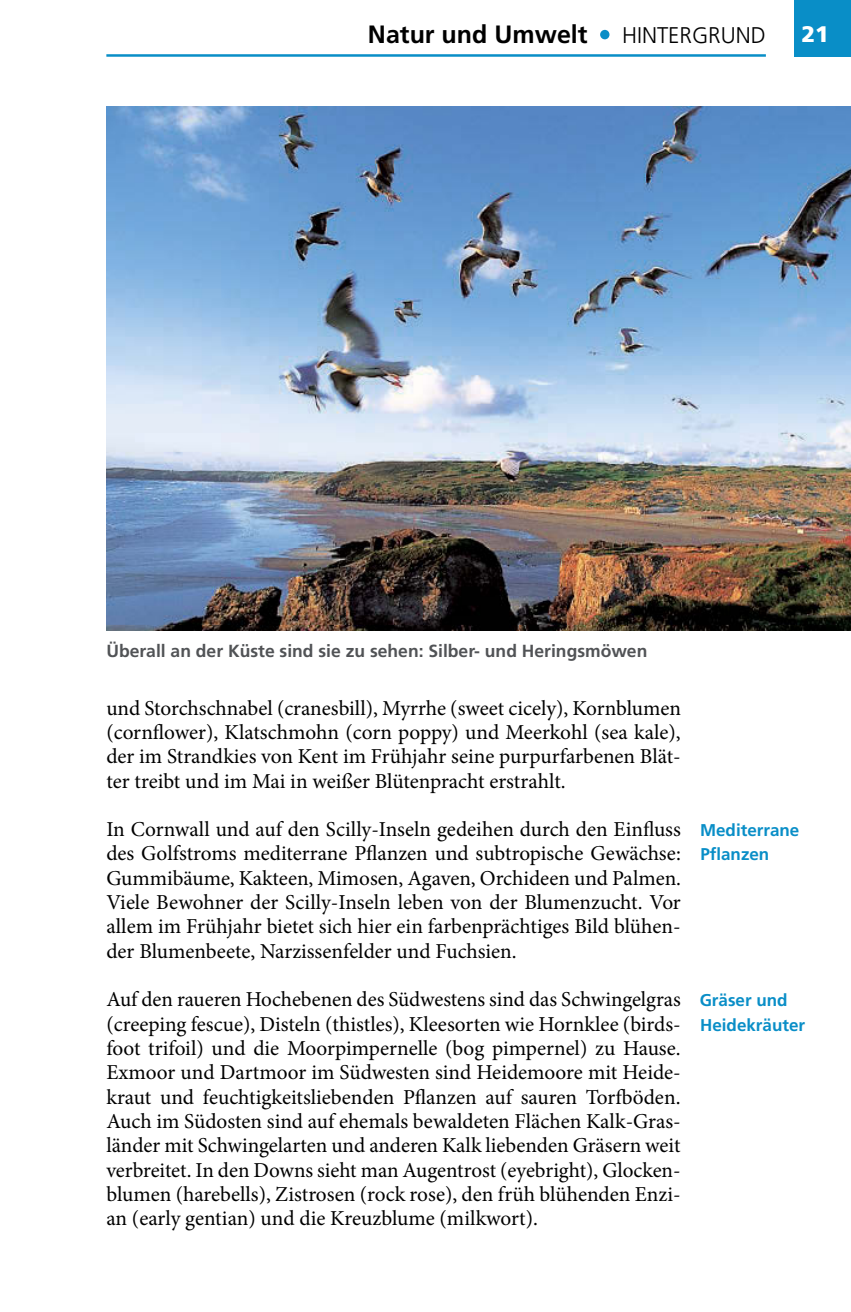
<style>
.page{position:relative;width:851px;height:1312px;background:#fff}
.page>*{position:absolute;margin:0;border:0;box-sizing:border-box;transform-origin:0 0}
.t1{font:700 25px "Frutiger LT Com";color:#000}
.t2{font:300 22.5px "Frutiger LT Com";color:#000}
.t3{font:900 22.5px "Frutiger LT Com";color:#fff}
.t4{font:21.25px/24.2px "Minion Pro";color:#000;text-align:justify}
.t5{font:700 17.5px "Frutiger LT Com";color:#515356}
.t6{font:700 17px/24.2px "Frutiger LT Com";color:#098ec7}
</style>
<div class="page">
<div style="left:600px;top:30px;width:9px;height:9px;background:#098ec7;border-radius:50%"></div>
<hr style="left:106px;top:54px;width:659px;height:3px;background:#098ec7">
<div style="left:794px;top:0;width:56px;height:57px;background:#098ec7"></div>
<img style="left:106px;top:106px;width:744px;height:525px">
<p class="t1" style="left:368px;top:19px;width:221px">Natur und Umwelt</p>
<p class="t2" style="left:622px;top:22px;width:145px">HINTERGRUND</p>
<p class="t3" style="left:801px;top:20px;width:29px">21</p>
<p class="t5" style="left:106px;top:639px;width:542px">Überall an der Küste sind sie zu sehen: Silber- und Heringsmöwen</p>
<p class="t4" style="left:106px;top:695px;width:576px">und Storchschnabel (cranesbill), Myrrhe (sweet cicely), Kornblumen (cornflower), Klatschmohn (corn poppy) und Meerkohl (sea kale), der im Strandkies von Kent im Frühjahr seine purpurfarbenen Blät&shy;ter treibt und im Mai in weißer Blütenpracht erstrahlt.</p>
<p class="t4" style="left:106px;top:817px;width:576px">In Cornwall und auf den Scilly-Inseln gedeihen durch den Einfluss des Golfstroms mediterrane Pflanzen und subtropische Gewächse:<br>Gummibäume, Kakteen, Mimosen, Agaven, Orchideen und Palmen.<br>Viele Bewohner der Scilly-Inseln leben von der Blumenzucht. Vor allem im Frühjahr bietet sich hier ein farbenprächtiges Bild blühen&shy;der Blumenbeete, Narzissenfelder und Fuchsien.</p>
<p class="t4" style="left:106px;top:987px;width:576px">Auf den raueren Hochebenen des Südwestens sind das Schwingelgras (creeping fescue), Disteln (thistles), Kleesorten wie Hornklee (birds&shy;foot trifoil) und die Moorpimpernelle (bog pimpernel) zu Hause.<br>Exmoor und Dartmoor im Südwesten sind Heidemoore mit Heide&shy;kraut und feuchtigkeitsliebenden Pflanzen auf sauren Torfböden.<br>Auch im Südosten sind auf ehemals bewaldeten Flächen Kalk-Gras&shy;länder mit Schwingelarten und anderen Kalk liebenden Gräsern weit verbreitet. In den Downs sieht man Augentrost (eyebright), Glocken&shy;blumen (harebells), Zistrosen (rock rose), den früh blühenden Enzi&shy;an (early gentian) und die Kreuzblume (milkwort).</p>
<p class="t6" style="left:700px;top:817px;width:101px">Mediterrane<br>Pflanzen</p>
<p class="t6" style="left:699px;top:988px;width:107px">Gräser und<br>Heidekräuter</p>
</div>
